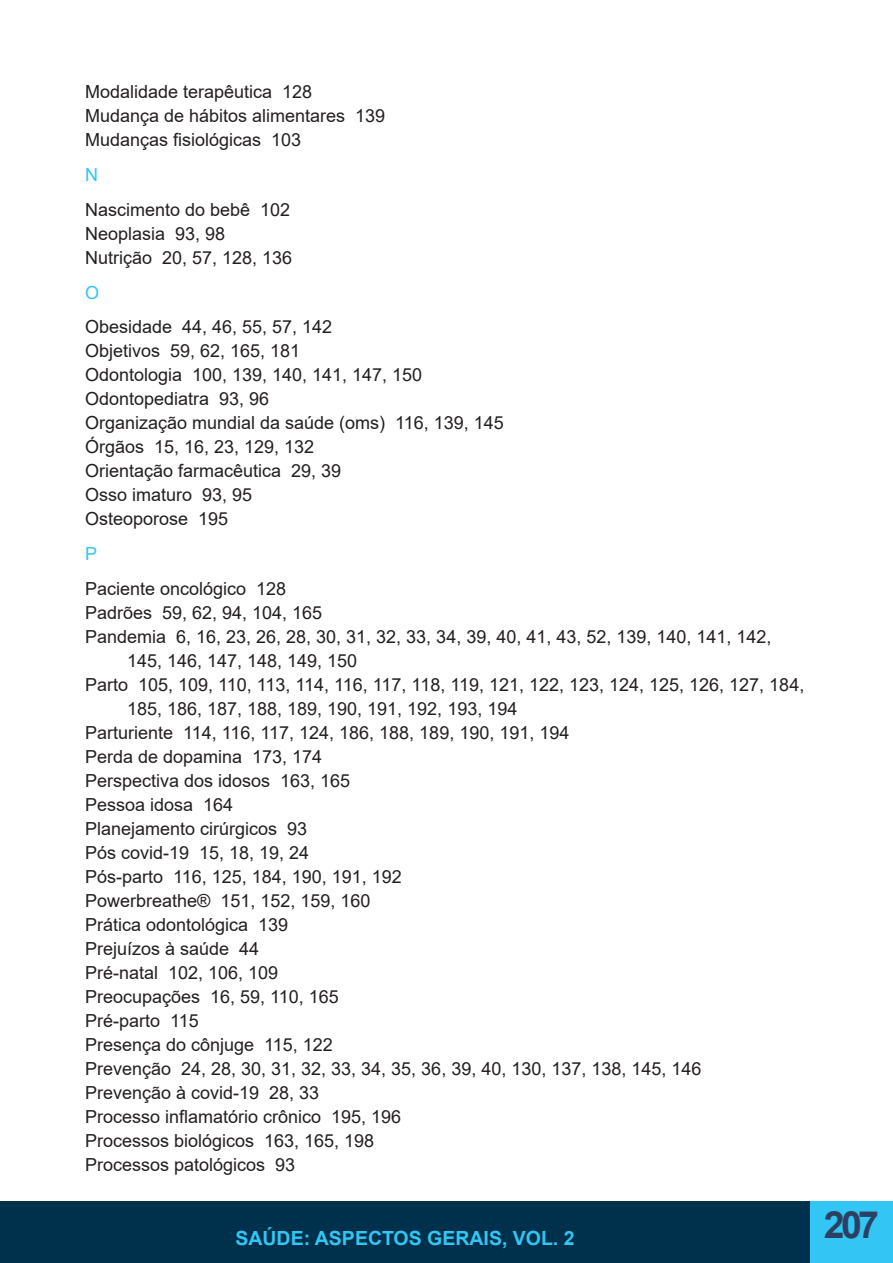
<style>
.page{position:relative;width:893px;height:1263px;background:#fff}
.page>*{position:absolute;margin:0;border:0;box-sizing:border-box;transform-origin:0 0}
.t1{font:700 37.5px "Arial";color:#2c4161}
.t2{font:700 19.5px "Arial";color:#33c5f3}
.t3{font:18px/24px "Arial";color:#231f20}
.t4{font:18px "Arial";color:#33c5f3}
</style>
<div class="page">
<div style="left:0;top:1201px;width:810px;height:62px;background:#00314c"></div>
<div style="left:810px;top:1201px;width:83px;height:62px;background:#33c5f3"></div>
<p class="t3" style="left:85px;top:80px;width:229px">Modalidade terapêutica 128</p>
<p class="t3" style="left:85px;top:104px;width:302px">Mudança de hábitos alimentares 139</p>
<p class="t3" style="left:85px;top:128px;width:218px">Mudanças fisiológicas 103</p>
<p class="t4" style="left:85px;top:162px;width:14px">N</p>
<p class="t3" style="left:85px;top:197px;width:207px">Nascimento do bebê 102</p>
<p class="t3" style="left:85px;top:221px;width:142px">Neoplasia 93, 98</p>
<p class="t3" style="left:85px;top:245px;width:209px">Nutrição 20, 57, 128, 136</p>
<p class="t4" style="left:85px;top:280px;width:16px">O</p>
<p class="t3" style="left:85px;top:315px;width:249px">Obesidade 44, 46, 55, 57, 142</p>
<p class="t3" style="left:85px;top:339px;width:217px">Objetivos 59, 62, 165, 181</p>
<p class="t3" style="left:85px;top:363px;width:339px">Odontologia 100, 139, 140, 141, 147, 150</p>
<p class="t3" style="left:85px;top:387px;width:186px">Odontopediatra 93, 96</p>
<p class="t3" style="left:85px;top:411px;width:420px">Organização mundial da saúde (oms) 116, 139, 145</p>
<p class="t3" style="left:85px;top:435px;width:231px">Órgãos 15, 16, 23, 129, 132</p>
<p class="t3" style="left:85px;top:459px;width:258px">Orientação farmacêutica 29, 39</p>
<p class="t3" style="left:85px;top:483px;width:169px">Osso imaturo 93, 95</p>
<p class="t3" style="left:85px;top:507px;width:145px">Osteoporose 195</p>
<p class="t4" style="left:85px;top:541px;width:14px">P</p>
<p class="t3" style="left:85px;top:577px;width:203px">Paciente oncológico 128</p>
<p class="t3" style="left:85px;top:601px;width:239px">Padrões 59, 62, 94, 104, 165</p>
<p class="t3" style="left:127px;top:625px;width:646px;text-indent:-42px">Pandemia 6, 16, 23, 26, 28, 30, 31, 32, 33, 34, 39, 40, 41, 43, 52, 139, 140, 141, 142,<br>145, 146, 147, 148, 149, 150</p>
<p class="t3" style="left:127px;top:673px;width:679px;text-indent:-42px">Parto 105, 109, 110, 113, 114, 116, 117, 118, 119, 121, 122, 123, 124, 125, 126, 127, 184,<br>185, 186, 187, 188, 189, 190, 191, 192, 193, 194</p>
<p class="t3" style="left:85px;top:721px;width:486px">Parturiente 114, 116, 117, 124, 186, 188, 189, 190, 191, 194</p>
<p class="t3" style="left:85px;top:745px;width:239px">Perda de dopamina 173, 174</p>
<p class="t3" style="left:85px;top:769px;width:267px">Perspectiva dos idosos 163, 165</p>
<p class="t3" style="left:85px;top:793px;width:150px">Pessoa idosa 164</p>
<p class="t3" style="left:85px;top:817px;width:224px">Planejamento cirúrgicos 93</p>
<p class="t3" style="left:85px;top:841px;width:226px">Pós covid-19 15, 18, 19, 24</p>
<p class="t3" style="left:85px;top:865px;width:318px">Pós-parto 116, 125, 184, 190, 191, 192</p>
<p class="t3" style="left:85px;top:889px;width:287px">Powerbreathe® 151, 152, 159, 160</p>
<p class="t3" style="left:85px;top:913px;width:205px">Prática odontológica 139</p>
<p class="t3" style="left:85px;top:937px;width:176px">Prejuízos à saúde 44</p>
<p class="t3" style="left:85px;top:961px;width:195px">Pré-natal 102, 106, 109</p>
<p class="t3" style="left:85px;top:985px;width:255px">Preocupações 16, 59, 110, 165</p>
<p class="t3" style="left:85px;top:1009px;width:115px">Pré-parto 115</p>
<p class="t3" style="left:85px;top:1033px;width:249px">Presença do cônjuge 115, 122</p>
<p class="t3" style="left:85px;top:1057px;width:618px">Prevenção 24, 28, 30, 31, 32, 33, 34, 35, 36, 39, 40, 130, 137, 138, 145, 146</p>
<p class="t3" style="left:85px;top:1081px;width:236px">Prevenção à covid-19 28, 33</p>
<p class="t3" style="left:85px;top:1105px;width:318px">Processo inflamatório crônico 195, 196</p>
<p class="t3" style="left:85px;top:1129px;width:291px">Processos biológicos 163, 165, 198</p>
<p class="t3" style="left:85px;top:1153px;width:212px">Processos patológicos 93</p>
<p class="t2" style="left:235px;top:1224px;width:341px">SAÚDE: ASPECTOS GERAIS, VOL. 2</p>
<h1 class="t1" style="left:824px;top:1198px;width:57px">207</h1>
</div>
